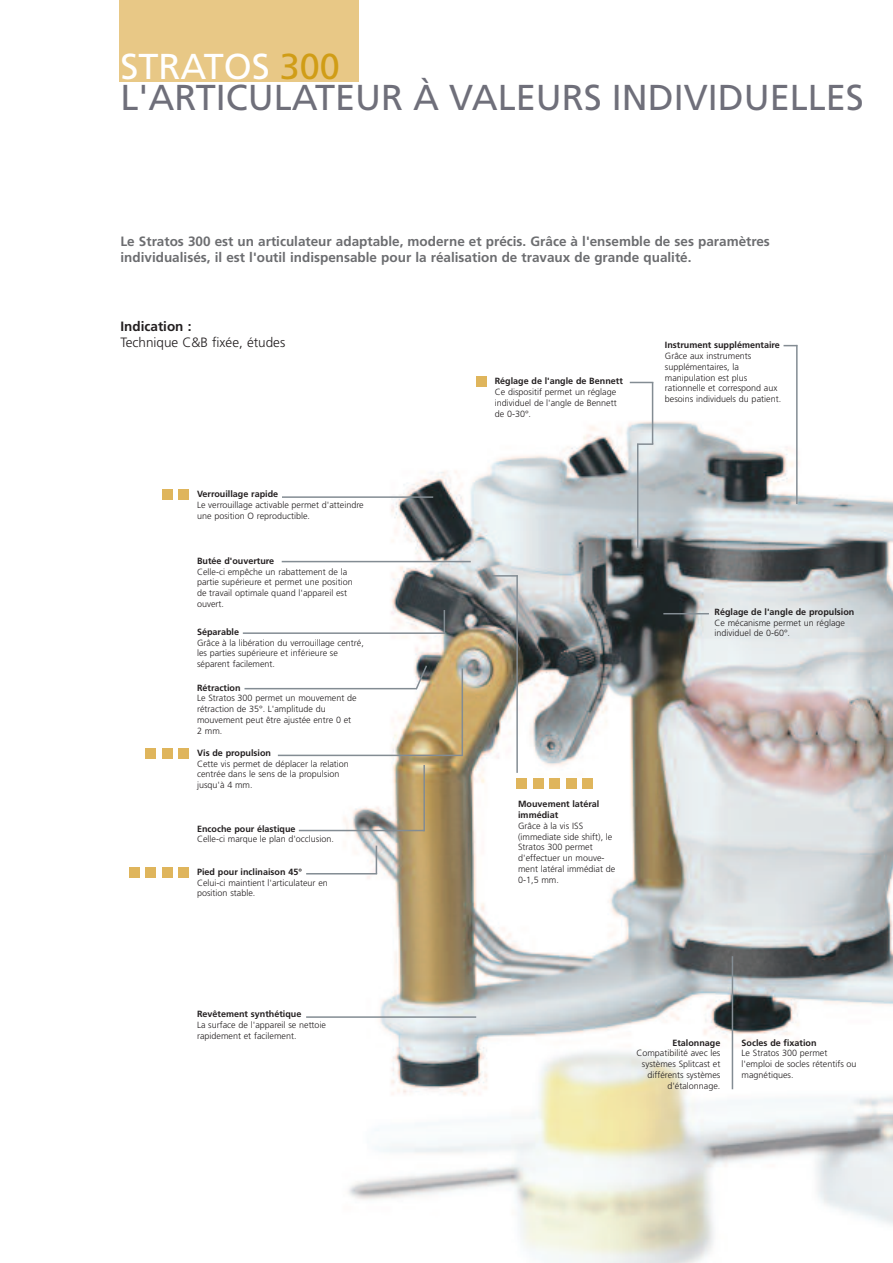
<style>
.page{position:relative;width:893px;height:1263px;background:#fff}
.page>*{position:absolute;margin:0;border:0;box-sizing:border-box;transform-origin:0 0}
.t1{font:36px/30.6px "Frutiger";color:#6f6f7a}
.t2{font:700 13.5px/16.5px "Frutiger";color:#6c6d70}
.t3{font:300 13.5px "Frutiger";color:#231f20}
.t4{font:700 13.5px "Frutiger";color:#231f20}
.t5{font:300 9px/10.8px "Frutiger";color:#231f20}
.t6{font:700 9px/10.8px "Frutiger";color:#231f20}
.s1{color:#fff}
.s2{color:#d09d16}
</style>
<div class="page">
<div style="left:119px;top:0;width:239px;height:82px;background:#e8c886"></div>
<img style="left:272px;top:344px;width:621px;height:919px">
<hr style="left:282px;top:496px;width:151px;height:2px;background:#838c93">
<hr style="left:282px;top:561px;width:189px;height:1px;background:#838c93">
<hr style="left:243px;top:632px;width:202px;height:2px;background:#838c93">
<svg style="left:444px;top:610px;width:1px;height:22px"></svg>
<hr style="left:278px;top:755px;width:185px;height:1px;background:#838c93">
<hr style="left:299px;top:830px;width:125px;height:1px;background:#838c93">
<hr style="left:306px;top:1016px;width:170px;height:2px;background:#838c93">
<hr style="left:732px;top:956px;width:1px;height:133px;background:#838c93">
<hr style="left:796px;top:345px;width:2px;height:159px;background:#838c93">
<svg style="left:783px;top:345px;width:13px;height:1px"></svg>
<hr style="left:516px;top:575px;width:2px;height:198px;background:#838c93">
<hr style="left:492px;top:575px;width:26px;height:2px;background:#838c93">
<hr style="left:423px;top:765px;width:2px;height:66px;background:#838c93">
<hr style="left:637px;top:444px;width:1px;height:104px;background:#838c93">
<svg style="left:630px;top:382px;width:22px;height:1px"></svg>
<hr style="left:652px;top:382px;width:1px;height:62px;background:#838c93">
<svg style="left:637px;top:443px;width:16px;height:2px"></svg>
<hr style="left:462px;top:668px;width:1px;height:88px;background:#838c93">
<hr style="left:306px;top:873px;width:71px;height:1px;background:#838c93">
<hr style="left:244px;top:688px;width:173px;height:1px;background:#838c93">
<svg style="left:414px;top:664px;width:14px;height:27px"></svg>
<svg style="left:376px;top:846px;width:1px;height:27px"></svg>
<hr style="left:663px;top:613px;width:46px;height:1px;background:#838c93">
<div style="left:476px;top:377px;width:11px;height:10px;background:#dfb55c"></div>
<div style="left:146px;top:748px;width:10px;height:11px;background:#dfb55c"></div>
<div style="left:162px;top:748px;width:11px;height:11px;background:#dfb55c"></div>
<div style="left:179px;top:748px;width:10px;height:11px;background:#dfb55c"></div>
<div style="left:129px;top:867px;width:11px;height:11px;background:#dfb55c"></div>
<div style="left:146px;top:867px;width:10px;height:11px;background:#dfb55c"></div>
<div style="left:162px;top:867px;width:11px;height:11px;background:#dfb55c"></div>
<div style="left:179px;top:867px;width:10px;height:11px;background:#dfb55c"></div>
<div style="left:533px;top:778px;width:11px;height:11px;background:#dfb55c"></div>
<div style="left:550px;top:778px;width:10px;height:11px;background:#dfb55c"></div>
<div style="left:566px;top:778px;width:11px;height:11px;background:#dfb55c"></div>
<div style="left:583px;top:778px;width:10px;height:11px;background:#dfb55c"></div>
<div style="left:517px;top:778px;width:10px;height:11px;background:#dfb55c"></div>
<div style="left:162px;top:489px;width:11px;height:10px;background:#dfb55c"></div>
<div style="left:179px;top:489px;width:10px;height:10px;background:#dfb55c"></div>
<h1 class="t1" style="left:120px;top:54px;width:745px"><span class="s1">STRATOS</span> <span class="s2">300<br></span>L'ARTICULATEUR À VALEURS INDIVIDUELLES</h1>
<h2 class="t2" style="left:121px;top:234px;width:651px">Le Stratos 300 est un articulateur adaptable, moderne et précis. Grâce à l'ensemble de ses paramètres individualisés, il est l'outil indispensable pour la réalisation de travaux de grande qualité.</h2>
<h2 class="t4" style="left:121px;top:320px;width:72px">Indication :</h2>
<h2 class="t3" style="left:121px;top:337px;width:166px">Technique C&amp;B fixée, études</h2>
<p class="t6" style="left:197px;top:490px;width:83px">Verrouillage rapide</p>
<p class="t5" style="left:197px;top:500px;width:168px">Le verrouillage activable permet d'atteindre une position O reproductible.</p>
<p class="t6" style="left:197px;top:556px;width:79px">Butée d'ouverture</p>
<p class="t5" style="left:197px;top:567px;width:157px">Celle-ci empêche un rabattement de la partie supérieure et permet une position de travail optimale quand l'appareil est ouvert.</p>
<p class="t6" style="left:197px;top:627px;width:44px">Séparable</p>
<p class="t5" style="left:197px;top:638px;width:168px">Grâce à la libération du verrouillage centré, les parties supérieure et inférieure se séparent facilement.</p>
<p class="t6" style="left:197px;top:683px;width:45px">Rétraction</p>
<p class="t5" style="left:197px;top:693px;width:161px">Le Stratos 300 permet un mouvement de rétraction de 35°. L'amplitude du mouvement peut être ajustée entre 0 et<br>2 mm.</p>
<p class="t6" style="left:197px;top:748px;width:75px">Vis de propulsion</p>
<p class="t5" style="left:197px;top:759px;width:153px">Cette vis permet de déplacer la relation centrée dans le sens de la propulsion jusqu'à 4 mm.</p>
<p class="t6" style="left:197px;top:824px;width:100px">Encoche pour élastique</p>
<p class="t5" style="left:197px;top:834px;width:138px">Celle-ci marque le plan d'occlusion.</p>
<p class="t6" style="left:197px;top:867px;width:106px">Pied pour inclinaison 45°</p>
<p class="t5" style="left:197px;top:878px;width:132px">Celui-ci maintient l'articulateur en position stable.</p>
<p class="t6" style="left:197px;top:1009px;width:106px">Revêtement synthétique</p>
<p class="t5" style="left:197px;top:1020px;width:131px">La surface de l'appareil se nettoie rapidement et facilement.</p>
<p class="t6" style="left:495px;top:376px;width:130px">Réglage de l'angle de Bennett</p>
<p class="t5" style="left:495px;top:387px;width:124px;text-align:justify">Ce dispositif permet un réglage individuel de l'angle de Bennett de 0-30°.</p>
<p class="t6" style="left:665px;top:340px;width:117px">Instrument supplémentaire</p>
<p class="t5" style="left:665px;top:351px;width:118px">Grâce aux instruments supplémentaires, la manipulation est plus rationnelle et correspond aux besoins individuels du patient.</p>
<p class="t6" style="left:714px;top:607px;width:141px">Réglage de l'angle de propulsion</p>
<p class="t5" style="left:714px;top:618px;width:132px">Ce mécanisme permet un réglage individuel de 0-60°.</p>
<p class="t6" style="left:518px;top:799px;width:83px">Mouvement latéral immédiat</p>
<p class="t5" style="left:518px;top:821px;width:99px">Grâce à la vis ISS (immediate side shift), le<br>Stratos 300 permet d'effectuer un mouve&shy;ment latéral immédiat de<br>0-1,5 mm.</p>
<p class="t6" style="left:672px;top:1038px;width:50px">Etalonnage</p>
<p class="t5" style="left:636px;top:1048px;width:86px;text-align:right">Compatibilité avec les systèmes Splitcast et différents systèmes d'étalonnage.</p>
<p class="t6" style="left:742px;top:1038px;width:77px">Socles de fixation</p>
<p class="t5" style="left:742px;top:1048px;width:117px">Le Stratos 300 permet l'emploi de socles rétentifs ou magnétiques.</p>
</div>
